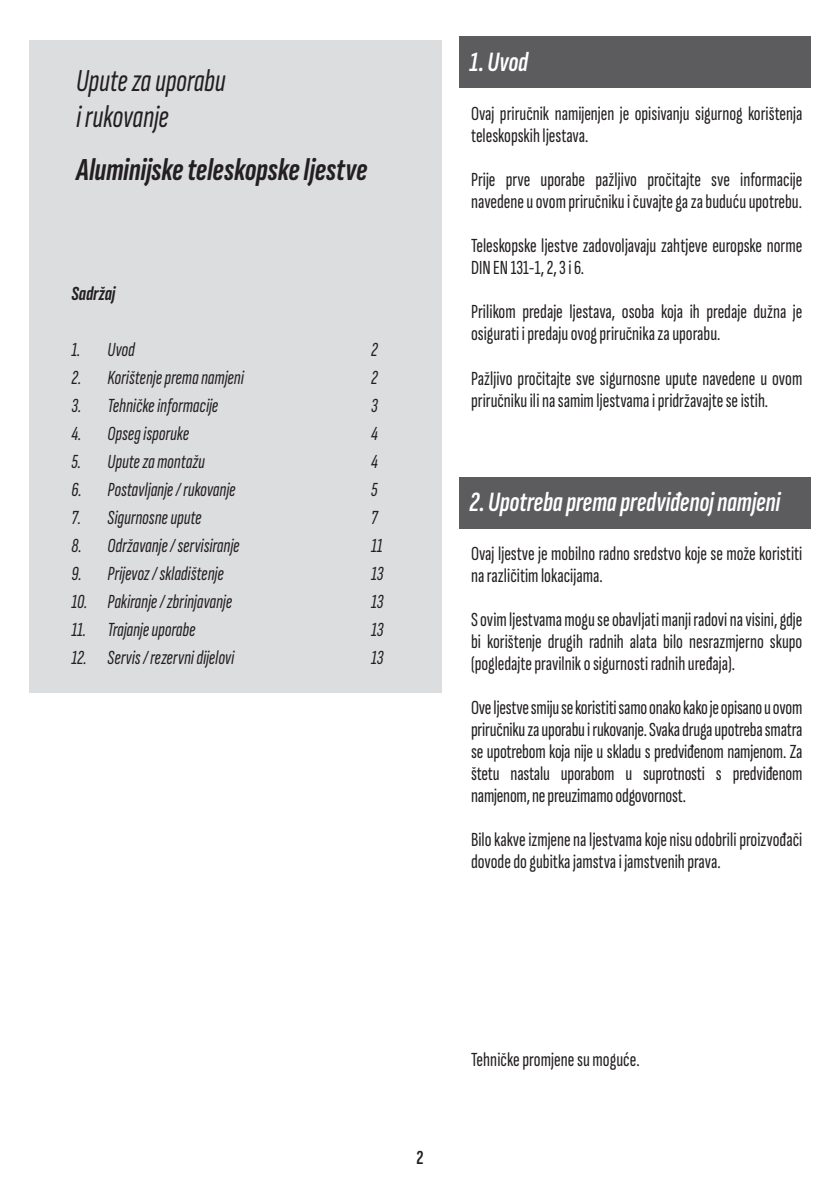
<style>
.page{position:relative;width:840px;height:1191px;background:#fff}
.page>*{position:absolute;margin:0;border:0;box-sizing:border-box;transform-origin:0 0}
.t1{font:italic 700 extra-condensed 32px "Sofia Sans";color:#231f20}
.t2{font:italic extra-condensed 32px/36px "Sofia Sans";color:#231f20}
.t3{font:italic 600 extra-condensed 28px "Sofia Sans";color:#fff}
.t4{font:extra-condensed 20px/22px "Sofia Sans";color:#231f20}
.t5{font:italic extra-condensed 20px/28px "Sofia Sans";color:#231f20}
.t6{font:italic 700 extra-condensed 20px "Sofia Sans";color:#231f20}
.t7{font:600 extra-condensed 20px "Sofia Sans";color:#231f20}
</style>
<div class="page">
<div style="left:29px;top:40px;width:412px;height:652px;background:#dcdddf"></div>
<div style="left:458px;top:37px;width:352px;height:51px;background:#5c5c5f"></div>
<div style="left:458px;top:477px;width:352px;height:51px;background:#5c5c5f"></div>
<h1 class="t2" style="left:76px;top:63px;width:151px">Upute za uporabu i rukovanje</h1>
<h1 class="t1" style="left:76px;top:150px;width:292px">Aluminijske teleskopske ljestve</h1>
<p class="t6" style="left:71px;top:281px;width:45px">Sadržaj</p>
<p class="t5" style="left:71px;top:335px;width:65px">1. Uvod</p>
<p class="t5" style="left:71px;top:363px;width:174px">2. Korištenje prema namjeni</p>
<p class="t5" style="left:71px;top:391px;width:148px">3. Tehničke informacije</p>
<p class="t5" style="left:71px;top:419px;width:119px">4. Opseg isporuke</p>
<p class="t5" style="left:71px;top:447px;width:135px">5. Upute za montažu</p>
<p class="t5" style="left:71px;top:475px;width:165px">6. Postavljanje / rukovanje</p>
<p class="t5" style="left:71px;top:503px;width:131px">7. Sigurnosne upute</p>
<p class="t5" style="left:71px;top:531px;width:169px">8. Održavanje / servisiranje</p>
<p class="t5" style="left:71px;top:559px;width:153px">9. Prijevoz / skladištenje</p>
<p class="t5" style="left:71px;top:587px;width:162px">10. Pakiranje / zbrinjavanje</p>
<p class="t5" style="left:71px;top:615px;width:125px">11. Trajanje uporabe</p>
<p class="t5" style="left:71px;top:643px;width:164px">12. Servis / rezervni dijelovi</p>
<p class="t5" style="left:371px;top:335px;width:14px">2<br>2<br>3<br>4<br>4<br>5<br>7<br>11<br>13<br>13<br>13<br>13</p>
<h2 class="t3" style="left:469px;top:45px;width:60px">1. Uvod</h2>
<p class="t4" style="left:471px;top:103px;width:332px">Ovaj priručnik namijenjen je opisivanju sigurnog korištenja teleskopskih ljestava.</p>
<p class="t4" style="left:471px;top:169px;width:332px">Prije prve uporabe pažljivo pročitajte sve informacije navedene u ovom priručniku i čuvajte ga za buduću upotrebu.</p>
<p class="t4" style="left:471px;top:235px;width:332px">Teleskopske ljestve zadovoljavaju zahtjeve europske norme<br>DIN EN 131-1, 2, 3 i 6.</p>
<p class="t4" style="left:471px;top:301px;width:332px">Prilikom predaje ljestava, osoba koja ih predaje dužna je osigurati i predaju ovog priručnika za uporabu.</p>
<p class="t4" style="left:471px;top:367px;width:332px">Pažljivo pročitajte sve sigurnosne upute navedene u ovom priručniku ili na samim ljestvama i pridržavajte se istih.</p>
<h2 class="t3" style="left:469px;top:486px;width:312px">2. Upotreba prema predviđenoj namjeni</h2>
<p class="t4" style="left:471px;top:542px;width:332px">Ovaj ljestve je mobilno radno sredstvo koje se može koristiti na različitim lokacijama.</p>
<p class="t4" style="left:471px;top:608px;width:332px;text-align:justify">S ovim ljestvama mogu se obavljati manji radovi na visini, gdje bi korištenje drugih radnih alata bilo nesrazmjerno skupo (pogledajte pravilnik o sigurnosti radnih uređaja).</p>
<p class="t4" style="left:471px;top:696px;width:332px;text-align:justify">Ove ljestve smiju se koristiti samo onako kako je opisano u ovom priručniku za uporabu i rukovanje. Svaka druga upotreba smatra se upotrebom koja nije u skladu s predviđenom namjenom. Za štetu nastalu uporabom u suprotnosti s predviđenom namjenom, ne preuzimamo odgovornost.</p>
<p class="t4" style="left:471px;top:828px;width:332px">Bilo kakve izmjene na ljestvama koje nisu odobrili proizvođači dovode do gubitka jamstva i jamstvenih prava.</p>
<p class="t7" style="left:416px;top:1145px;width:9px">2</p>
<p class="t4" style="left:471px;top:1048px;width:170px">Tehničke promjene su moguće.</p>
</div>
